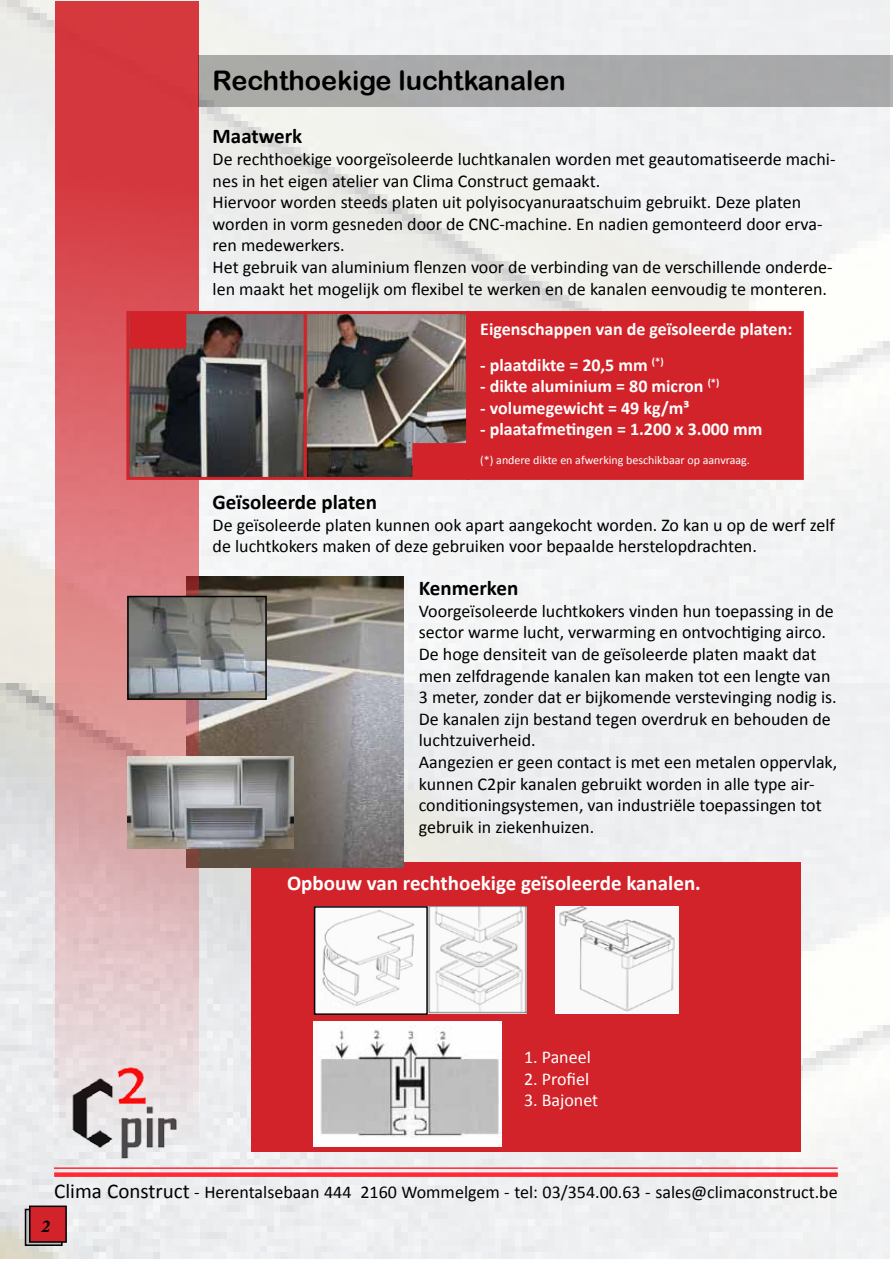
<style>
.page{position:relative;width:893px;height:1263px;background:#fff}
.page>*{position:absolute;margin:0;border:0;box-sizing:border-box;transform-origin:0 0}
.t1{font:27px "Arial Rounded MT Bold";color:#000}
.t2{font:700 21px "Calibri";color:#fff}
.t3{font:700 21px "Calibri";color:#000}
.t4{font:18px/21.6px "Calibri";color:#000}
.t5{font:700 18px "Calibri";color:#fff}
.t6{font:18px "Calibri";color:#fff}
.t7{font:italic 700 18px "Minion Pro";color:#000}
.t8{font:12px "Calibri";color:#fff}
.s1{font-size:21px}
</style>
<div class="page">
<img style="left:0;top:0;width:890px;height:1259px">
<div style="left:251px;top:862px;width:549px;height:290px;background:#d2232a"></div>
<img style="left:317px;top:909px;width:108px;height:103px">
<div style="left:314px;top:906px;width:114px;height:109px;border:2px solid #000"></div>
<img style="left:429px;top:907px;width:97px;height:107px">
<img style="left:556px;top:906px;width:123px;height:108px">
<img style="left:314px;top:1021px;width:187px;height:125px">
<div style="left:466px;top:311px;width:338px;height:169px;background:#d2232a;border:3px solid #d2232a"></div>
<hr style="left:54px;top:1167px;width:784px;height:2px;background:#ff2a36">
<div style="left:54px;top:1172px;width:784px;height:5px;background:#ff2a36"></div>
<div style="left:26px;top:1209px;width:36px;height:36px;background:#bcbec0"></div>
<div style="left:25px;top:1209px;width:38px;height:37px;border:2px solid #000"></div>
<div style="left:30px;top:1206px;width:36px;height:36px;background:#d2232a"></div>
<div style="left:29px;top:1205px;width:38px;height:38px;border:2px solid #000"></div>
<img style="left:55px;top:1139px;width:144px;height:40px">
<img style="left:199px;top:576px;width:204px;height:291px">
<svg style="left:55px;top:2px;width:144px;height:1137px;background:#d97e82"></svg>
<div style="left:199px;top:55px;width:694px;height:51px;background:#a9a9aa"></div>
<img style="left:130px;top:599px;width:134px;height:98px">
<div style="left:127px;top:596px;width:140px;height:104px;border:2px solid #000"></div>
<img style="left:130px;top:315px;width:335px;height:161px">
<div style="left:304px;top:311px;width:165px;height:169px;border:3px solid #d2232a"></div>
<div style="left:126px;top:311px;width:181px;height:169px;border:3px solid #d2232a"></div>
<div style="left:412px;top:443px;width:57px;height:35px;background:#d2232a;border:2px solid #d2232a"></div>
<div style="left:130px;top:314px;width:56px;height:35px;background:#d2232a;border:2px solid #d2232a"></div>
<img style="left:127px;top:756px;width:166px;height:92px">
<h1 class="t1" style="left:213px;top:64px;width:355px">Rechthoekige luchtkanalen</h1>
<p class="t3" style="left:213px;top:121px;width:91px">Maatwerk</p>
<p class="t4" style="left:213px;top:148px;width:625px">De rechthoekige voorgeïsoleerde luchtkanalen worden met geautomatiseerde machi&shy;nes in het eigen atelier van Clima Construct gemaakt.<br>Hiervoor worden steeds platen uit polyisocyanuraatschuim gebruikt. Deze platen worden in vorm gesneden door de CNC-machine. En nadien gemonteerd door erva&shy;ren medewerkers.<br>Het gebruik van aluminium flenzen voor de verbinding van de verschillende onderde&shy;len maakt het mogelijk om flexibel te werken en de kanalen eenvoudig te monteren.</p>
<p class="t5" style="left:480px;top:316px;width:313px">Eigenschappen van de geïsoleerde platen:</p>
<p class="t5" style="left:480px;top:352px;width:185px">- plaatdikte = 20,5 mm <sup>(*)</sup></p>
<p class="t5" style="left:480px;top:373px;width:241px">- dikte aluminium = 80 micron <sup>(*)</sup></p>
<p class="t5" style="left:480px;top:395px;width:211px">- volumegewicht = 49 kg/m³</p>
<p class="t5" style="left:480px;top:417px;width:284px">- plaatafmetingen = 1.200 x 3.000 mm</p>
<p class="t8" style="left:480px;top:452px;width:271px">(*) andere dikte en afwerking beschikbaar op aanvraag.</p>
<p class="t3" style="left:213px;top:487px;width:166px">Geïsoleerde platen</p>
<p class="t4" style="left:213px;top:513px;width:624px">De geïsoleerde platen kunnen ook apart aangekocht worden. Zo kan u op de werf zelf de luchtkokers maken of deze gebruiken voor bepaalde herstelopdrachten.</p>
<p class="t3" style="left:419px;top:573px;width:101px">Kenmerken</p>
<p class="t4" style="left:419px;top:599px;width:420px">Voorgeïsoleerde luchtkokers vinden hun toepassing in de sector warme lucht, verwarming en ontvochtiging airco.<br>De hoge densiteit van de geïsoleerde platen maakt dat men zelfdragende kanalen kan maken tot een lengte van 3 meter, zonder dat er bijkomende verstevinging nodig is.<br>De kanalen zijn bestand tegen overdruk en behouden de luchtzuiverheid.<br>Aangezien er geen contact is met een metalen oppervlak, kunnen C2pir kanalen gebruikt worden in alle type air&shy;conditioningsystemen, van industriële toepassingen tot gebruik in ziekenhuizen.</p>
<p class="t2" style="left:287px;top:868px;width:415px">Opbouw van rechthoekige geïsoleerde kanalen.</p>
<p class="t6" style="left:524px;top:1044px;width:68px">1. Paneel</p>
<p class="t6" style="left:524px;top:1066px;width:67px">2. Profiel</p>
<p class="t6" style="left:524px;top:1088px;width:76px">3. Bajonet</p>
<p class="t4" style="left:54px;top:1181px;width:785px"><span class="s1">Clima Construct</span> - Herentalsebaan 444 2160 Wommelgem - tel: 03/354.00.63 - sales@climaconstruct.be</p>
<p class="t7" style="left:41px;top:1213px;width:10px">2</p>
</div>
